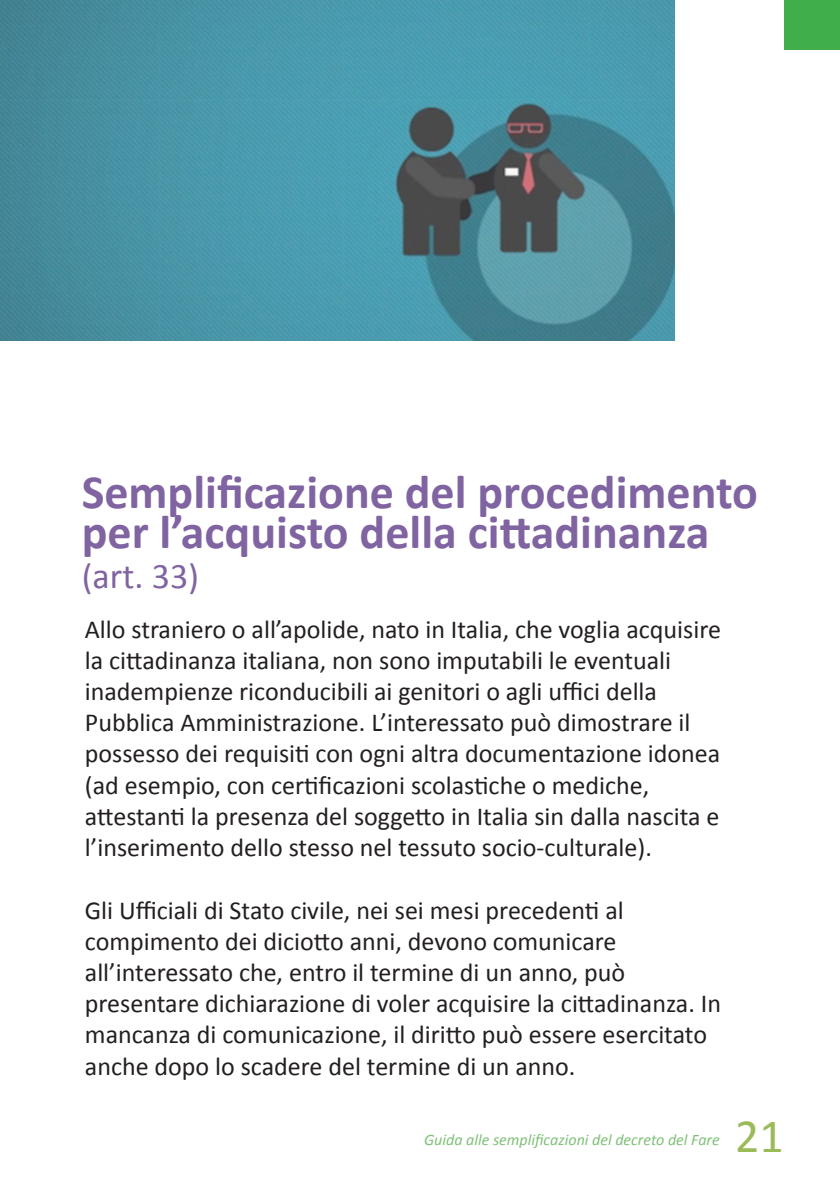
<style>
.page{position:relative;width:840px;height:1191px;background:#fff}
.page>*{position:absolute;margin:0;border:0;box-sizing:border-box;transform-origin:0 0}
.Titoli_generale{font:700 48px/40px "Calibri";color:#8064a2}
.t1{font:48px "Calibri";color:#9bbb59}
.Titoli_generale-2{font:36px "Calibri";color:#8064a2}
.Corpo_del_testo{font:26px/31.2px "Calibri";color:#231f20}
.t2{font:italic 16px "Calibri";color:#7fc077}
</style>
<div class="page">
<img style="left:0;top:0;width:674px;height:341px">
<div style="left:784px;top:0;width:55px;height:49px;background:#40ae49"></div>
<p class="Titoli_generale" style="left:82px;top:470px;width:677px">Semplificazione del procedimento per l’acquisto della cittadinanza</p>
<p class="Titoli_generale-2" style="left:82px;top:554px;width:119px">(art. 33)</p>
<p class="Corpo_del_testo" style="left:85px;top:612px;width:637px">Allo straniero o all’apolide, nato in Italia, che voglia acquisire la cittadinanza italiana, non sono imputabili le eventuali inadempienze riconducibili ai genitori o agli uffici della Pubblica Amministrazione. L’interessato può dimostrare il possesso dei requisiti con ogni altra documentazione idonea (ad esempio, con certificazioni scolastiche o mediche, attestanti la presenza del soggetto in Italia sin dalla nascita e l’inserimento dello stesso nel tessuto socio-culturale).</p>
<p class="Corpo_del_testo" style="left:85px;top:893px;width:637px">Gli Ufficiali di Stato civile, nei sei mesi precedenti al compimento dei diciotto anni, devono comunicare all’interessato che, entro il termine di un anno, può presentare dichiarazione di voler acquisire la cittadinanza. In mancanza di comunicazione, il diritto può essere esercitato anche dopo lo scadere del termine di un anno.</p>
<p class="t2" style="left:424px;top:1130px;width:297px">Guida alle semplificazioni del decreto del Fare</p>
<h1 class="t1" style="left:734px;top:1106px;width:50px">21</h1>
</div>
